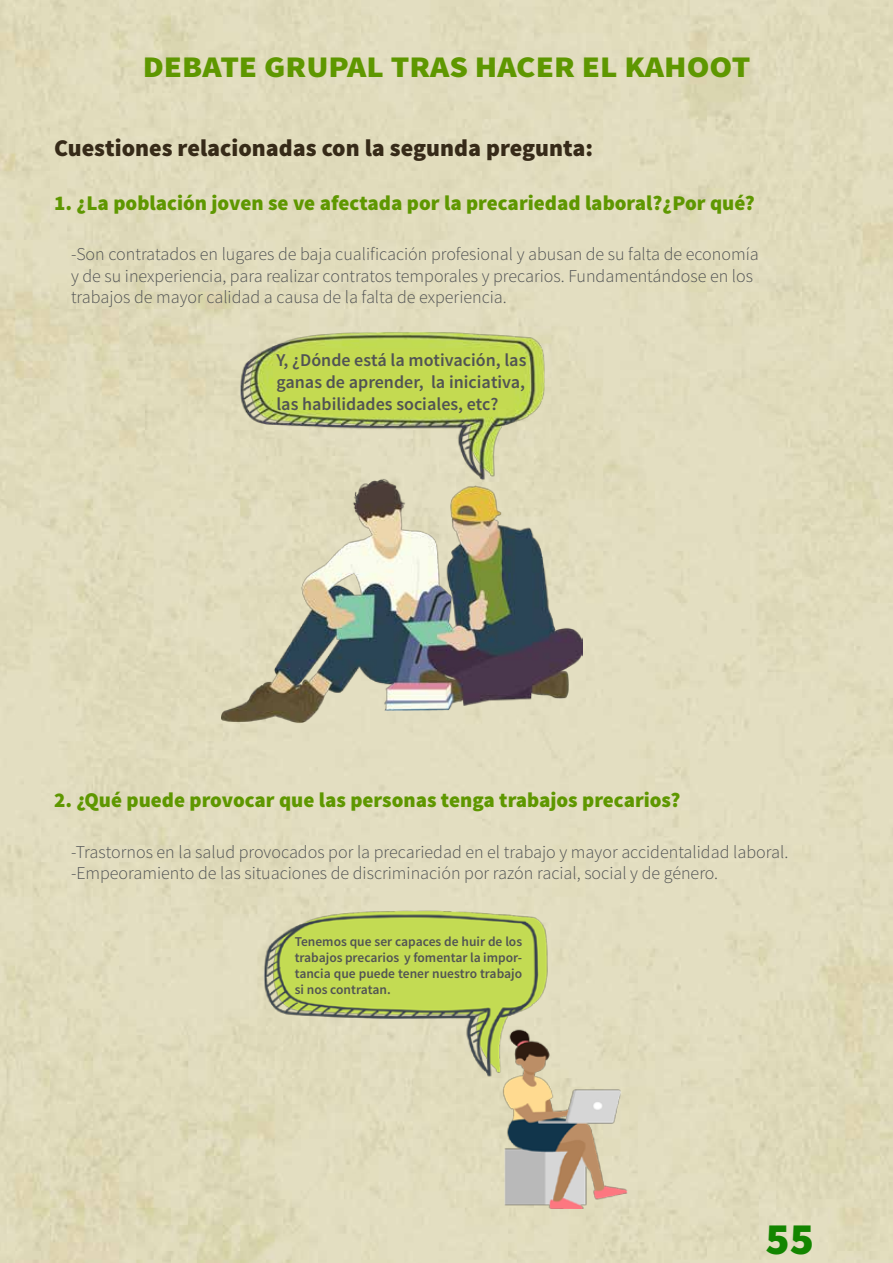
<style>
.page{position:relative;width:893px;height:1263px;background:#fff}
.page>*{position:absolute;margin:0;border:0;box-sizing:border-box;transform-origin:0 0}
.t1{font:900 45px "Source Sans Pro";color:#138500}
.t2{font:900 30px "Source Sans Pro";color:#5e9700;scale:1.1 1}
.t3{font:900 24px "Source Sans Pro";color:#362a18}
.t4{font:900 21px "Source Sans Pro";color:#5e9700}
.t5{font:300 18px/21.6px "Source Sans Pro";color:#515354}
.t6{font:600 18px/21.6px "Source Sans Pro";color:#515354;text-align:justify}
.t7{font:600 13.5px/16.2px "Source Sans Pro";color:#515354;text-align:justify}
</style>
<div class="page">
<img style="left:221px;top:332px;width:362px;height:391px">
<img style="left:232px;top:910px;width:427px;height:299px">
<h2 class="t2" style="left:143px;top:47px;width:554px">DEBATE GRUPAL TRAS HACER EL KAHOOT</h2>
<h3 class="t3" style="left:54px;top:132px;width:541px">Cuestiones relacionadas con la segunda pregunta:</h3>
<p class="t4" style="left:54px;top:189px;width:702px">1. ¿La población joven se ve afectada por la precariedad laboral?¿Por qué?</p>
<p class="t5" style="left:71px;top:243px;width:689px">-Son contratados en lugares de baja cualificación profesional y abusan de su falta de economía y de su inexperiencia, para realizar contratos temporales y precarios. Fundamentándose en los trabajos de mayor calidad a causa de la falta de experiencia.</p>
<p class="t6" style="left:276px;top:350px;width:252px">Y, ¿Dónde está la motivación, las ganas de aprender, la iniciativa, las habilidades sociales, etc?</p>
<p class="t4" style="left:54px;top:787px;width:628px">2. ¿Qué puede provocar que las personas tenga trabajos precarios?</p>
<p class="t5" style="left:71px;top:841px;width:719px">-Trastornos en la salud provocados por la precariedad en el trabajo y mayor accidentalidad laboral. -Empeoramiento de las situaciones de discriminación por razón racial, social y de género.</p>
<p class="t7" style="left:295px;top:933px;width:229px">Tenemos que ser capaces de huir de los trabajos precarios y fomentar la impor&shy;tancia que puede tener nuestro trabajo si nos contratan.</p>
<h1 class="t1" style="left:765px;top:1210px;width:50px">55</h1>
</div>
